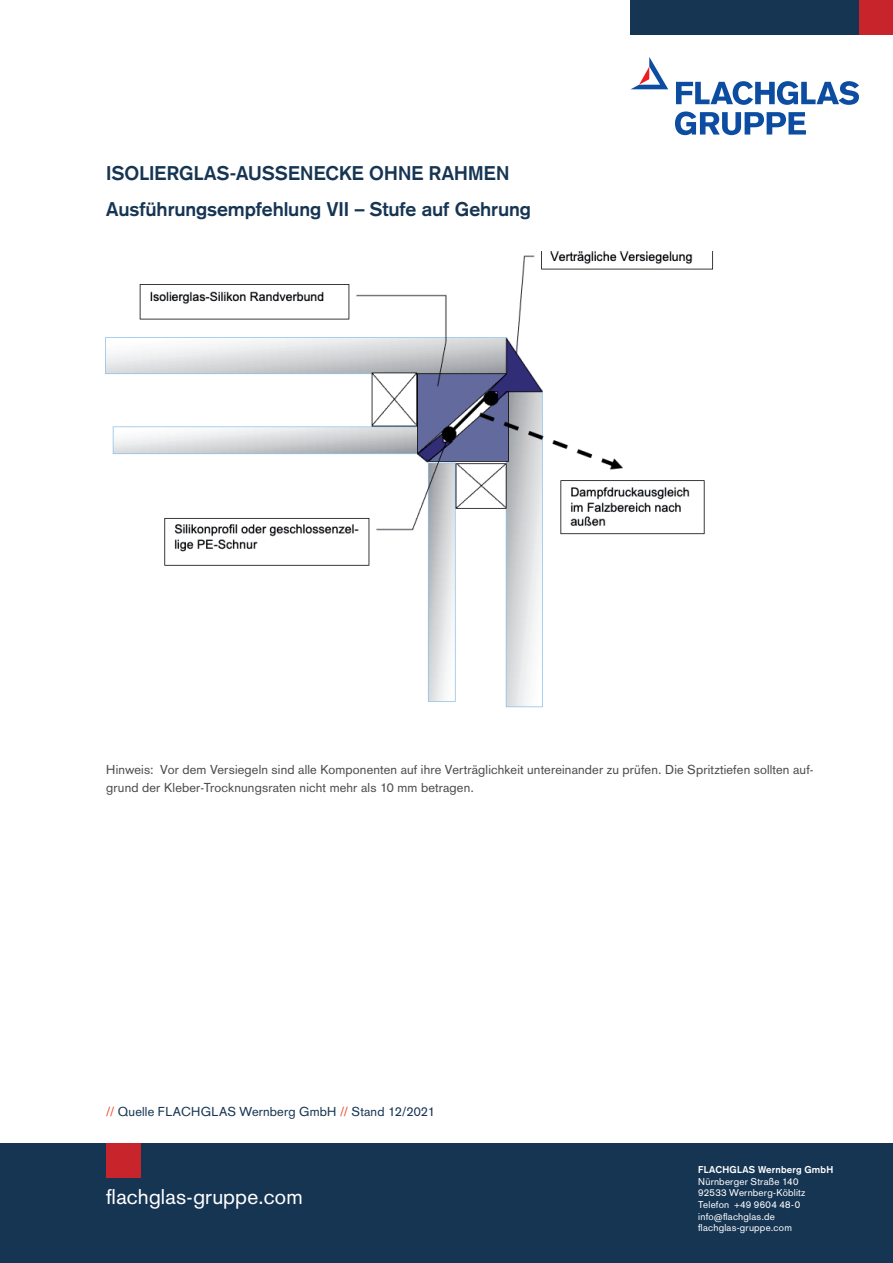
<style>
.page{position:relative;width:893px;height:1263px;background:#fff}
.page>*{position:absolute;margin:0;border:0;box-sizing:border-box;transform-origin:0 0}
.t1{font:21px "Basic Commercial LT Std";letter-spacing:.01em;color:#fff}
.t2{font:700 19.5px/36px "Basic Commercial LT Std";color:#163553}
.t3{font:12.75px/18px "Basic Commercial LT Std";letter-spacing:.01em;color:#4b4c4d}
.t4{font:12.75px "Basic Commercial LT Std";letter-spacing:.015em;color:#163553}
.t5{font:9.75px/11.7px "Basic Commercial LT Std";letter-spacing:.02em;color:#fff}
.t6{font:700 9.75px "Basic Commercial LT Std";letter-spacing:.025em;color:#fff}
.s1{color:#ef4d35}
</style>
<div class="page">
<div style="left:0;top:1143px;width:893px;height:120px;background:#163553"></div>
<div style="left:631px;top:0;width:262px;height:34px;background:#163553"></div>
<div style="left:859px;top:0;width:34px;height:34px;background:#c8242b"></div>
<div style="left:106px;top:1143px;width:34px;height:34px;background:#c8242b"></div>
<svg style="left:676px;top:81px;width:183px;height:24px"></svg>
<svg style="left:675px;top:111px;width:131px;height:24px"></svg>
<svg style="left:631px;top:57px;width:37px;height:32px"></svg>
<img style="left:105px;top:252px;width:609px;height:456px">
<h2 class="t2" style="left:106px;top:155px;width:426px">ISOLIERGLAS-AUSSENECKE OHNE RAHMEN<br>Ausführungsempfehlung VII – Stufe auf Gehrung</h2>
<p class="t3" style="left:106px;top:761px;width:709px">Hinweis: Vor dem Versiegeln sind alle Komponenten auf ihre Verträglichkeit untereinander zu prüfen. Die Spritztiefen sollten auf&shy;grund der Kleber-Trocknungsraten nicht mehr als 10 mm betragen.</p>
<p class="t4" style="left:106px;top:1104px;width:330px"><span class="s1">//</span> Quelle FLACHGLAS Wernberg GmbH <span class="s1">//</span> Stand 12/2021</p>
<h1 class="t1" style="left:106px;top:1184px;width:198px">flachglas-gruppe.com</h1>
<p class="t6" style="left:698px;top:1164px;width:137px">FLACHGLAS Wernberg GmbH</p>
<p class="t5" style="left:698px;top:1175px;width:109px">Nürnberger Straße 140<br>92533 Wernberg-Köblitz<br>Telefon +49 9604 48-0 info@flachglas.de flachglas-gruppe.com</p>
</div>
